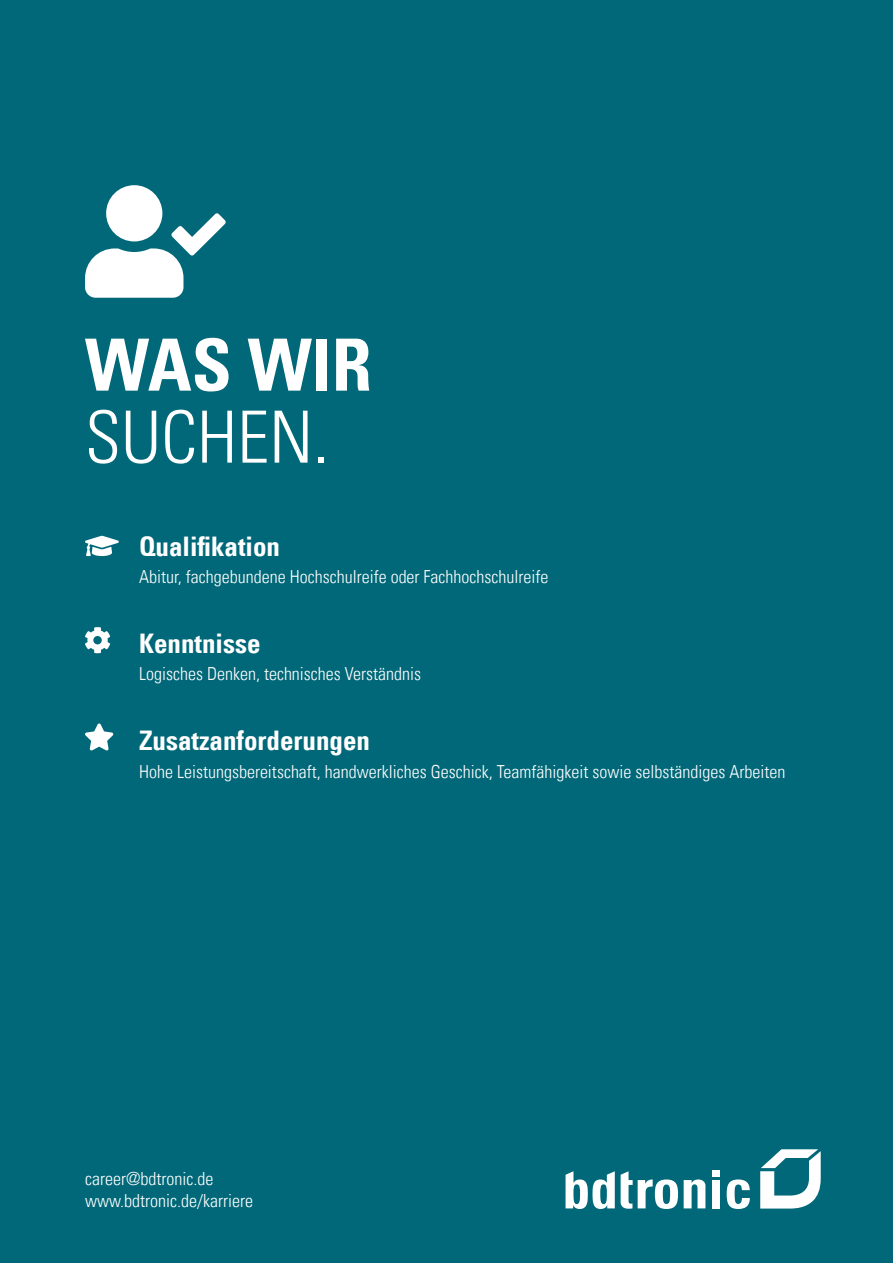
<style>
.page{position:relative;width:893px;height:1263px;background:#006878}
.page>*{position:absolute;margin:0;border:0;box-sizing:border-box;transform-origin:0 0}
.t1{font:72px "Univers Com 47 Light Cond";color:#fff}
.t2{font:72px "Univers Com 67 Bold Cond";color:#fff}
.t3{font:27px "Univers Com 67 Bold Cond";color:#fff}
.t4{font:18px/21.6px "Univers Com 47 Light Cond";color:#fff}
</style>
<div class="page">
<svg style="left:85px;top:185px;width:141px;height:113px"></svg>
<svg style="left:760px;top:1149px;width:61px;height:59px"></svg>
<svg style="left:566px;top:1171px;width:49px;height:38px"></svg>
<svg style="left:621px;top:1171px;width:57px;height:38px"></svg>
<svg style="left:684px;top:1179px;width:21px;height:29px"></svg>
<div style="left:712px;top:1180px;width:8px;height:28px;background:#fff"></div>
<svg style="left:727px;top:1179px;width:23px;height:30px"></svg>
<div style="left:712px;top:1171px;width:8px;height:6px;background:#fff"></div>
<svg style="left:85px;top:536px;width:34px;height:20px"></svg>
<svg style="left:85px;top:627px;width:25px;height:26px"></svg>
<svg style="left:85px;top:723px;width:29px;height:28px"></svg>
<h1 class="t2" style="left:85px;top:321px;width:288px">WAS WIR</h1>
<h1 class="t1" style="left:85px;top:394px;width:246px">SUCHEN.</h1>
<h2 class="t3" style="left:139px;top:530px;width:143px">Qualifikation</h2>
<p class="t4" style="left:139px;top:566px;width:411px">Abitur, fachgebundene Hochschulreife oder Fachhochschulreife</p>
<h2 class="t3" style="left:139px;top:627px;width:123px">Kenntnisse</h2>
<p class="t4" style="left:139px;top:663px;width:284px">Logisches Denken, technisches Verständnis</p>
<h2 class="t3" style="left:139px;top:724px;width:232px">Zusatzanforderungen</h2>
<p class="t4" style="left:139px;top:760px;width:648px">Hohe Leistungsbereitschaft, handwerkliches Geschick, Teamfähigkeit sowie selbständiges Arbeiten</p>
<p class="t4" style="left:85px;top:1168px;width:170px">career@bdtronic.de www.bdtronic.de/karriere</p>
</div>
